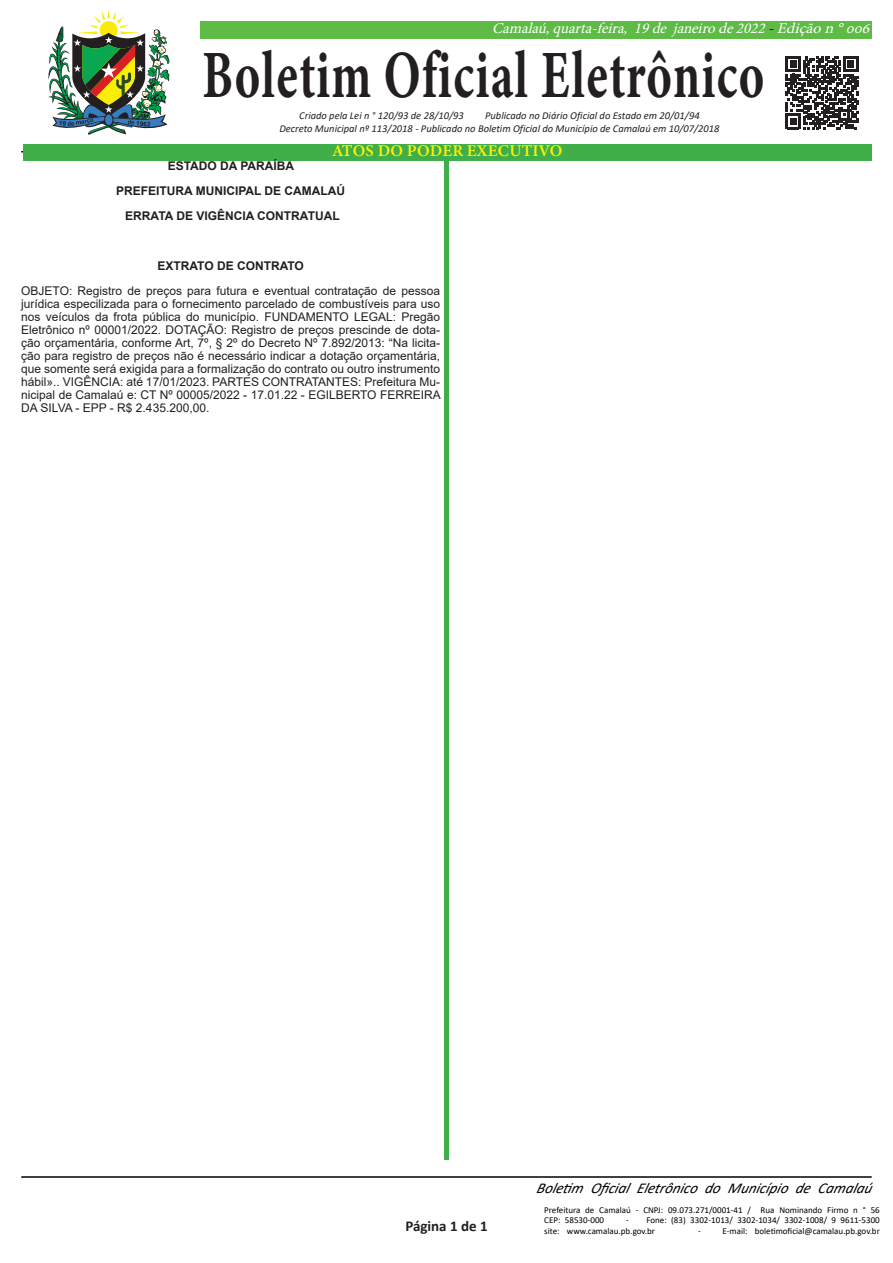
<style>
.page{position:relative;width:893px;height:1263px;background:#fff}
.page>*{position:absolute;margin:0;border:0;box-sizing:border-box;transform-origin:0 0}
.t1{font:67.65px "Minion Variable Concept";letter-spacing:.025em;color:#231f20;scale:.71 1}
.t2{font:16.5px "Minion Variable Concept";letter-spacing:.01em;color:#fff101}
.t3{font:italic 15px "Minion Pro";color:#fff}
.t4{font:italic 15px "Calibri";color:#000}
.t5{font:700 15px "Calibri";color:#231f20}
.Normal__Web{font:12px/12.9px "Arial";color:#231f20;text-align:justify}
.Normal__Web-2{font:700 12px "Arial";color:#231f20}
.t6{font:italic 10.5px "Calibri";color:#231f20}
.t7{font:9px/10.5px "Calibri";color:#000}
.s1{color:#000}
</style>
<div class="page">
<div style="left:21px;top:21px;width:851px;height:17px;background:#5dbb46"></div>
<hr style="left:21px;top:1176px;width:851px;height:2px;background:#000">
<div style="left:444px;top:48px;width:5px;height:1112px;background:#40ae49"></div>
<div style="left:19px;top:9px;width:181px;height:132px;background:#fff"></div>
<div style="left:425px;top:40px;width:38px;height:121px;background:#fff"></div>
<hr style="left:21px;top:151px;width:851px;height:1px;background:#000">
<svg style="left:48px;top:10px;width:122px;height:125px"></svg>
<svg style="left:104px;top:113px;width:10px;height:14px"></svg>
<div style="left:105px;top:114px;width:8px;height:11px;background:#377dc1;border-radius:50%"></div>
<div style="left:23px;top:144px;width:849px;height:17px;background:#40ae49"></div>
<svg style="left:786px;top:56px;width:72px;height:73px"></svg>
<p class="t3" style="left:492px;top:18px;width:384px">Camalaú,quarta-feira, 19de j aneirode2022<span class="s1">-</span>Ediçãon°006</p>
<p class="t1" style="left:202px;top:28px;width:793px">Boletim Oficial Eletrônico</p>
<p class="t6" style="left:299px;top:108px;width:166px">Criado pela Lei n ° 120/93 de 28/10/93</p>
<p class="t6" style="left:485px;top:108px;width:216px">Publicado no Diário Oficial do Estado em 20/01/94</p>
<p class="t6" style="left:279px;top:121px;width:442px">Decreto Municipal nº 113/2018 - Publicado no Boletim Oficial do Município de Camalaú em 10/07/2018</p>
<p class="t2" style="left:333px;top:139px;width:231px">ATOS DO PODER EXECUTIVO</p>
<p class="Normal__Web-2" style="left:168px;top:158px;width:128px">ESTADO DA PARAÍBA</p>
<p class="Normal__Web-2" style="left:116px;top:183px;width:231px">PREFEITURA MUNICIPAL DE CAMALAÚ</p>
<p class="Normal__Web-2" style="left:125px;top:208px;width:216px">ERRATA DE VIGÊNCIA CONTRATUAL</p>
<p class="Normal__Web-2" style="left:157px;top:257px;width:148px">EXTRATO DE CONTRATO</p>
<p class="Normal__Web" style="left:21px;top:284px;width:421px">OBJETO: Registro de preços para futura e eventual contratação de pessoa jurídica especilizada para o fornecimento parcelado de combustíveis para uso nos veículos da frota pública do município. FUNDAMENTO LEGAL: Pregão Eletrônico nº 00001/2022. DOTAÇÃO: Registro de preços prescinde de dota&shy;ção orçamentária, conforme Art, 7º, § 2º do Decreto Nº 7.892/2013: “Na licita&shy;ção para registro de preços não é necessário indicar a dotação orçamentária, que somente será exigida para a formalização do contrato ou outro instrumento hábil».. VIGÊNCIA: até 17/01/2023. PARTES CONTRATANTES: Prefeitura Mu&shy;nicipal de Camalaú e: CT Nº 00005/2022 - 17.01.22 - EGILBERTO FERREIRA DA SILVA - EPP - R$ 2.435.200,00.</p>
<p class="t5" style="left:405px;top:1215px;width:84px">Página 1 de 1</p>
<p class="t4" style="left:536px;top:1178px;width:342px">Boletim Oficial Eletrônico do Município de Camalaú</p>
<p class="t7" style="left:544px;top:1204px;width:337px">Prefeitura de Camalaú - CNPJ: 09.073.271/0001-41 / Rua Nominando Firmo n ° 56<br>CEP: 58530-000</p>
<p class="t7" style="left:544px;top:1214px;width:337px;text-indent:82px">- Fone: (83) 3302-1013/ 3302-1034/ 3302-1008/ 9 9611-5300 site: www.camalau.pb.gov.br</p>
<p class="t7" style="left:698px;top:1225px;width:183px">- E-mail: boletimoficial@camalau.pb.gov.br</p>
</div>
